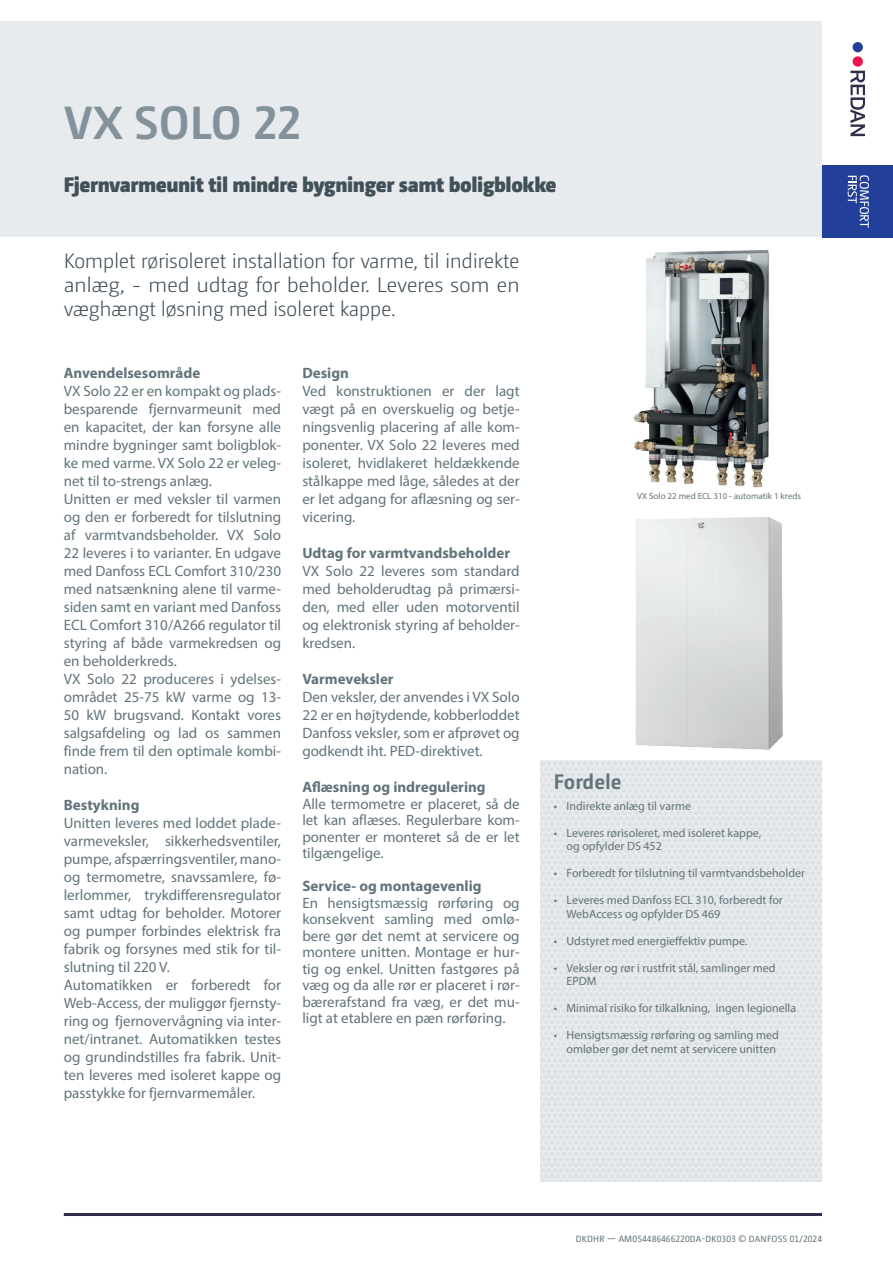
<style>
.page{position:relative;width:893px;height:1263px;background:#fff}
.page>*{position:absolute;margin:0;border:0;box-sizing:border-box;transform-origin:0 0}
.Forside_overskrift_bold{font:700 46.5px "Camingo Dos Pro";color:#83929a}
.Forside_rubrik_light{font:300 21px/24px "Camingo Dos Pro";letter-spacing:-.02em;color:#425159;text-align:justify}
.Forside_rubrik_bold{font:900 21px "Camingo Dos Pro";letter-spacing:-.02em;color:#425159}
.Sidehoved___mellem_rubrik{font:700 21px "Camingo Dos Pro";color:#63737b}
.Body_copy{font:15px/18px "Myriad Pro";color:#63737b;text-align:justify}
.Sub_Heading{font:700 15px "Myriad Pro";color:#63737b}
.Sub_Heading-2{font:15px/18px "Myriad Pro";color:#63737b;text-align:justify}
.Boks_fordele{font:12px "Myriad Pro";color:#63737b}
.Sidefod{font:9px "Camingo Dos Pro";color:#63737b}
.Boks_Tekniske_para__under_rubrik{font:9px "Myriad Pro";color:#63737b}
</style>
<div class="page">
<div style="left:0;top:22px;width:825px;height:215px;background:#e7ebed"></div>
<div style="left:541px;top:760px;width:281px;height:422px;background:#e6eaec"></div>
<img style="left:635px;top:517px;width:148px;height:233px">
<img style="left:633px;top:249px;width:136px;height:239px">
<hr style="left:64px;top:1213px;width:758px;height:3px;background:#302e4a">
<div style="left:822px;top:21px;width:71px;height:144px;background:#fff"></div>
<div style="left:822px;top:165px;width:71px;height:72px;background:#223f99"></div>
<svg style="left:848px;top:175px;width:21px;height:53px"></svg>
<div style="left:853px;top:56px;width:10px;height:11px;background:#ed1450;border-radius:50%"></div>
<div style="left:853px;top:42px;width:10px;height:10px;background:#223f99;border-radius:50%"></div>
<svg style="left:850px;top:71px;width:15px;height:65px"></svg>
<p class="Forside_overskrift_bold" style="left:64px;top:94px;width:239px">VX SOLO 22</p>
<p class="Forside_rubrik_bold" style="left:64px;top:171px;width:494px">Fjernvarmeunit til mindre bygninger samt boligblokke</p>
<p class="Forside_rubrik_light" style="left:64px;top:249px;width:457px">Komplet rørisoleret installation for varme, til indirekte anlæg, - med udtag for beholder. Leveres som en væghængt løsning med isoleret kappe.</p>
<p class="Sub_Heading" style="left:64px;top:363px;width:138px">Anvendelsesområde</p>
<p class="Body_copy" style="left:64px;top:382px;width:219px">VX Solo 22 er en kompakt og plads&shy;besparende fjernvarmeunit med en kapacitet, der kan forsyne alle mindre bygninger samt boligblok&shy;ke med varme. VX Solo 22 er veleg&shy;net til to-strengs anlæg.</p>
<p class="Body_copy" style="left:64px;top:490px;width:219px">Unitten er med veksler til varmen og den er forberedt for tilslutning af varmtvandsbeholder. VX Solo 22 leveres i to varianter. En udgave med Danfoss ECL Comfort 310/230 med natsænkning alene til varme&shy;siden samt en variant med Danfoss ECL Comfort 310/A266 regulator til styring af både varmekredsen og en beholderkreds.</p>
<p class="Body_copy" style="left:64px;top:670px;width:219px">VX Solo 22 produceres i ydelses&shy;området 25-75 kW varme og 13- 50 kW brugsvand. Kontakt vores salgsafdeling og lad os sammen finde frem til den optimale kombi&shy;nation.</p>
<p class="Sub_Heading" style="left:64px;top:795px;width:77px">Bestykning</p>
<p class="Body_copy" style="left:64px;top:814px;width:219px">Unitten leveres med loddet plade&shy;varmeveksler, sikkerhedsventiler, pumpe, afspærringsventiler, mano&shy;og termometre, snavssamlere, fø&shy;lerlommer, trykdifferensregulator samt udtag for beholder. Motorer og pumper forbindes elektrisk fra fabrik og forsynes med stik for til&shy;slutning til 220 V.</p>
<p class="Body_copy" style="left:64px;top:976px;width:219px">Automatikken er forberedt for Web-Access, der muliggør fjernsty&shy;ring og fjernovervågning via inter&shy;net/intranet. Automatikken testes og grundindstilles fra fabrik. Unit&shy;ten leveres med isoleret kappe og passtykke for fjernvarmemåler.</p>
<p class="Sub_Heading" style="left:302px;top:363px;width:48px">Design</p>
<p class="Body_copy" style="left:302px;top:382px;width:219px">Ved konstruktionen er der lagt vægt på en overskuelig og betje&shy;ningsvenlig placering af alle kom&shy;ponenter. VX Solo 22 leveres med isoleret, hvidlakeret heldækkende stålkappe med låge, således at der er let adgang for aflæsning og ser&shy;vicering.</p>
<p class="Sub_Heading" style="left:302px;top:543px;width:209px">Udtag for varmtvandsbeholder</p>
<p class="Body_copy" style="left:302px;top:562px;width:219px">VX Solo 22 leveres som standard med beholderudtag på primærsi&shy;den, med eller uden motorventil og elektronisk styring af beholder&shy;kredsen.</p>
<p class="Sub_Heading" style="left:302px;top:669px;width:93px">Varmeveksler</p>
<p class="Sub_Heading-2" style="left:302px;top:688px;width:219px">Den veksler, der anvendes i VX Solo 22 er en højtydende, kobberloddet Danfoss veksler, som er afprøvet og godkendt iht. PED-direktivet.</p>
<p class="Sub_Heading" style="left:302px;top:777px;width:185px">Aflæsning og indregulering</p>
<p class="Body_copy" style="left:302px;top:795px;width:219px;line-height:16.5px">Alle termometre er placeret, så de let kan aflæses. Regulerbare kom&shy;ponenter er monteret så de er let tilgængelige.</p>
<p class="Sub_Heading" style="left:302px;top:876px;width:181px">Service- og montagevenlig</p>
<p class="Body_copy" style="left:302px;top:894px;width:219px;line-height:16.5px">En hensigtsmæssig rørføring og konsekvent samling med omlø&shy;bere gør det nemt at servicere og montere unitten. Montage er hur&shy;tig og enkel. Unitten fastgøres på væg og da alle rør er placeret i rør&shy;bærerafstand fra væg, er det mu&shy;ligt at etablere en pæn rørføring.</p>
<p class="Boks_Tekniske_para__under_rubrik" style="left:637px;top:490px;width:165px">VX Solo 22 med ECL 310 - automatik 1 kreds</p>
<p class="Sidehoved___mellem_rubrik" style="left:554px;top:769px;width:69px">Fordele</p>
<p class="Boks_fordele" style="left:554px;top:798px;width:139px">• Indirekte anlæg til varme</p>
<p class="Boks_fordele" style="left:554px;top:825px;width:209px">• Leveres rørisoleret, med isoleret kappe,</p>
<p class="Boks_fordele" style="left:566px;top:839px;width:97px">og opfylder DS 452</p>
<p class="Boks_fordele" style="left:554px;top:866px;width:253px">• Forberedt for tilslutning til varmtvandsbeholder</p>
<p class="Boks_fordele" style="left:554px;top:893px;width:231px">• Leveres med Danfoss ECL 310, forberedt for</p>
<p class="Boks_fordele" style="left:566px;top:906px;width:155px">WebAccess og opfylder DS 469</p>
<p class="Boks_fordele" style="left:554px;top:933px;width:195px">• Udstyret med energieffektiv pumpe.</p>
<p class="Boks_fordele" style="left:554px;top:960px;width:223px">• Veksler og rør i rustfrit stål, samlinger med</p>
<p class="Boks_fordele" style="left:566px;top:974px;width:31px">EPDM</p>
<p class="Boks_fordele" style="left:554px;top:1001px;width:244px">• Minimal risiko for tilkalkning, ingen legionella</p>
<p class="Boks_fordele" style="left:554px;top:1028px;width:227px">• Hensigtsmæssig rørføring og samling med</p>
<p class="Boks_fordele" style="left:566px;top:1041px;width:211px">omløber gør det nemt at servicere unitten</p>
<p class="Sidefod" style="left:576px;top:1233px;width:248px">DKDHR — AM054486466220DA-DK0303 © DANFOSS 01/2024</p>
</div>
